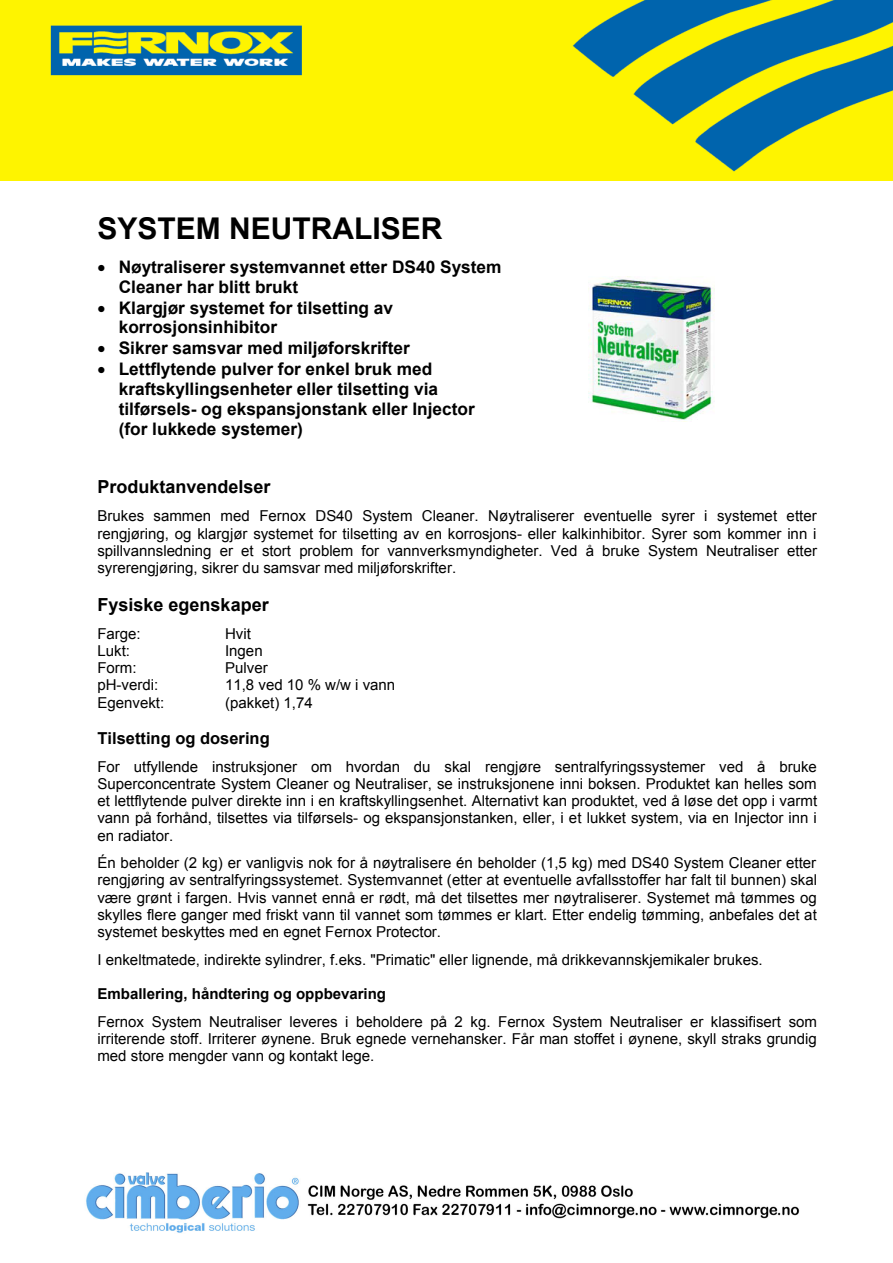
<style>
.page{position:relative;width:893px;height:1263px;background:#fff}
.page>*{position:absolute;margin:0;border:0;box-sizing:border-box;transform-origin:0 0}
.t1{font:700 30px "Arial";color:#000}
.t2{font:700 18px "Arial";color:#000}
.t3{font:700 17.25px/19.8px "Arial";color:#000}
.t4{font:700 16.5px "Arial";color:#000}
.t5{font:15px/17.2px "Arial";color:#000;text-align:justify}
.t6{font:700 15px "Arial";color:#000}
</style>
<div class="page">
<img style="left:0;top:0;width:892px;height:180px">
<img style="left:588px;top:276px;width:126px;height:146px">
<img style="left:86px;top:1172px;width:714px;height:61px">
<h1 class="t1" style="left:97px;top:208px;width:346px">SYSTEM NEUTRALISER</h1>
<p class="t3" style="left:119px;top:257px;width:384px;text-indent:-21px">• Nøytraliserer systemvannet etter DS40 System<br>Cleaner har blitt brukt</p>
<p class="t3" style="left:119px;top:298px;width:276px;text-indent:-21px">• Klargjør systemet for tilsetting av korrosjonsinhibitor</p>
<p class="t3" style="left:97px;top:339px;width:314px">• Sikrer samsvar med miljøforskrifter</p>
<p class="t3" style="left:119px;top:360px;width:357px;text-indent:-21px">• Lettflytende pulver for enkel bruk med kraftskyllingsenheter eller tilsetting via tilførsels- og ekspansjonstank eller Injector (for lukkede systemer)</p>
<p class="t2" style="left:97px;top:475px;width:175px">Produktanvendelser</p>
<p class="t5" style="left:97px;top:508px;width:721px">Brukes sammen med Fernox DS40 System Cleaner. Nøytraliserer eventuelle syrer i systemet etter rengjøring, og klargjør systemet for tilsetting av en korrosjons- eller kalkinhibitor. Syrer som kommer inn i spillvannsledning er et stort problem for vannverksmyndigheter. Ved å bruke System Neutraliser etter syrerengjøring, sikrer du samsvar med miljøforskrifter.</p>
<p class="t2" style="left:97px;top:592px;width:173px">Fysiske egenskaper</p>
<p class="t5" style="left:97px;top:625px;width:45px">Farge:</p>
<p class="t5" style="left:225px;top:625px;width:27px">Hvit</p>
<p class="t5" style="left:97px;top:642px;width:34px">Lukt:</p>
<p class="t5" style="left:225px;top:642px;width:39px">Ingen</p>
<p class="t5" style="left:97px;top:660px;width:41px">Form:</p>
<p class="t5" style="left:225px;top:660px;width:44px">Pulver</p>
<p class="t5" style="left:97px;top:677px;width:62px">pH-verdi:</p>
<p class="t5" style="left:225px;top:677px;width:172px">11,8 ved 10 % w/w i vann</p>
<p class="t5" style="left:97px;top:694px;width:68px">Egenvekt:</p>
<p class="t5" style="left:225px;top:694px;width:89px">(pakket) 1,74</p>
<p class="t4" style="left:97px;top:727px;width:174px">Tilsetting og dosering</p>
<p class="t5" style="left:97px;top:758px;width:721px">For utfyllende instruksjoner om hvordan du skal rengjøre sentralfyringssystemer ved å bruke Superconcentrate System Cleaner og Neutraliser, se instruksjonene inni boksen. Produktet kan helles som et lettflytende pulver direkte inn i en kraftskyllingsenhet. Alternativt kan produktet, ved å løse det opp i varmt vann på forhånd, tilsettes via tilførsels- og ekspansjonstanken, eller, i et lukket system, via en Injector inn i en radiator.</p>
<p class="t5" style="left:97px;top:854px;width:721px">Én beholder (2 kg) er vanligvis nok for å nøytralisere én beholder (1,5 kg) med DS40 System Cleaner etter rengjøring av sentralfyringssystemet. Systemvannet (etter at eventuelle avfallsstoffer har falt til bunnen) skal være grønt i fargen. Hvis vannet ennå er rødt, må det tilsettes mer nøytraliserer. Systemet må tømmes og skylles flere ganger med friskt vann til vannet som tømmes er klart. Etter endelig tømming, anbefales det at systemet beskyttes med en egnet Fernox Protector.</p>
<p class="t5" style="left:97px;top:951px;width:667px">I enkeltmatede, indirekte sylindrer, f.eks. "Primatic" eller lignende, må drikkevannskjemikaler brukes.</p>
<p class="t6" style="left:97px;top:984px;width:290px">Emballering, håndtering og oppbevaring</p>
<p class="t5" style="left:97px;top:1013px;width:721px">Fernox System Neutraliser leveres i beholdere på 2 kg. Fernox System Neutraliser er klassifisert som irriterende stoff. Irriterer øynene. Bruk egnede vernehansker. Får man stoffet i øynene, skyll straks grundig med store mengder vann og kontakt lege.</p>
</div>
